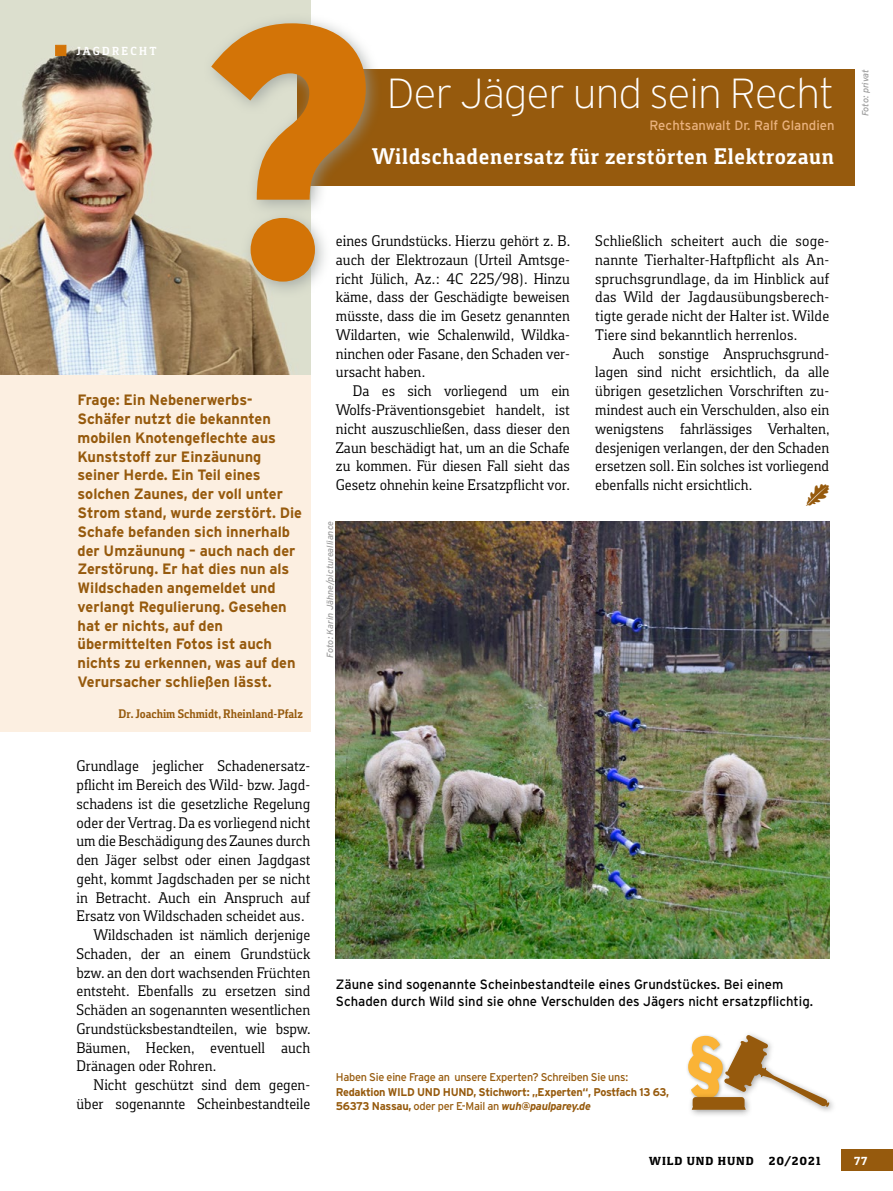
<style>
.page{position:relative;width:893px;height:1191px;background:#fff}
.page>*{position:absolute;margin:0;border:0;box-sizing:border-box;transform-origin:0 0}
.Beratung__Dachzeile{font:900 condensed 357.6px "Parey Interstate";color:#d37407}
.Beratung__Dachzeile-2{font:200 42px "Parey Interstate";letter-spacing:-.02em;color:#fff}
.Eichenblatt{font:32.4px "Wu H Sonderzeichen";color:#965a0d}
.Beratung__Headline{font:700 23.25px "Foral Pro";letter-spacing:.03em;color:#fff}
.Artikel__Text_Einzug{font:15.75px/18.8px "Foral Pro";color:#000;text-align:justify}
.Artikel__Text_ohne_E{font:15.75px/18.8px "Foral Pro";color:#000;text-align:justify}
.Hundeführer_Frage{font:700 15px/18.8px "Parey Interstate";color:#965a0d}
.Bildunterschrift_lin{font:13.5px/17.2px "Parey Interstate";color:#000}
.Bildunterschrift_lin-2{font:13.5px "Parey Interstate";color:#eab27e}
.Hundeführer_Frage-2{font:700 12.75px "Foral Pro";color:#965a0d;scale:.96 1}
.t1{font:800 12px "Foral Pro";letter-spacing:.075em;color:#000}
.Rubrikenkopf{font:700 12px "Foral Pro";letter-spacing:.2em;color:#fff}
.t2{font:800 12px "Foral Pro";color:#fff}
.Hundeführer_Hinweis{font:700 11.25px/14.2px "Parey Interstate";letter-spacing:-.025em;color:#965a0d}
.Hundeführer_Hinweis-2{font:italic 700 11.25px "Parey Interstate";letter-spacing:-.025em;color:#965a0d}
.Fotonachweis{font:italic 9px "Parey Interstate";color:#9c9c9c}
.s1{font-weight:400}
.s2{font-style:normal}
.s3{font-weight:400;font-style:normal}
</style>
<div class="page">
<div style="left:842px;top:1149px;width:51px;height:21px;background:#965a0d"></div>
<img style="left:0;top:0;width:310px;height:376px">
<div style="left:297px;top:69px;width:558px;height:117px;background:#965a0d"></div>
<div style="left:202px;top:12px;width:181px;height:287px;background:#959b98;opacity:.75"></div>
<div style="left:0;top:376px;width:310px;height:356px;background:#fcefe1"></div>
<img style="left:336px;top:521px;width:493px;height:438px">
<svg style="left:55px;top:45px;width:12px;height:11px"></svg>
<div style="left:687px;top:1030px;width:150px;height:87px;background:#000;opacity:.35"></div>
<svg style="left:688px;top:1034px;width:141px;height:75px"></svg>
<p class="Beratung__Dachzeile" style="left:206px;top:-46px;width:169px">?</p>
<p class="Rubrikenkopf" style="left:77px;top:44px;width:82px">JAGDRECHT</p>
<p class="Beratung__Dachzeile-2" style="left:387px;top:71px;width:449px">Der Jäger und sein Recht</p>
<p class="Beratung__Headline" style="left:372px;top:142px;width:463px">Wildschadenersatz für zerstörten Elektrozaun</p>
<p class="Bildunterschrift_lin-2" style="left:649px;top:117px;width:186px">Rechtsanwalt Dr. Ralf Glandien</p>
<p class="Artikel__Text_Einzug" style="left:336px;top:231px;width:236px">eines Grundstücks. Hierzu gehört z. B. auch der Elektrozaun (Urteil Amtsge&shy;richt Jülich, Az.: 4C 225/98). Hinzu käme, dass der Geschädigte beweisen müsste, dass die im Gesetz genannten Wildarten, wie Schalenwild, Wildka&shy;ninchen oder Fasane, den Schaden ver&shy;ursacht haben.</p>
<p class="Artikel__Text_Einzug" style="left:336px;top:381px;width:236px;text-indent:17px">Da es sich vorliegend um ein Wolfs-Präventionsgebiet handelt, ist nicht auszuschließen, dass dieser den Zaun beschädigt hat, um an die Schafe zu kommen. Für diesen Fall sieht das Gesetz ohnehin keine Ersatzpflicht vor.</p>
<p class="Artikel__Text_ohne_E" style="left:595px;top:231px;width:235px">Schließlich scheitert auch die soge&shy;nannte Tierhalter-Haftpflicht als An&shy;spruchsgrundlage, da im Hinblick auf das Wild der Jagdausübungsberech&shy;tigte gerade nicht der Halter ist. Wilde Tiere sind bekanntlich herrenlos.</p>
<p class="Artikel__Text_Einzug" style="left:595px;top:344px;width:236px;text-align:left;text-indent:17px">Auch sonstige Anspruchsgrund&shy;lagen sind nicht ersichtlich, da alle übrigen gesetzlichen Vorschriften zu&shy;mindest auch ein Verschulden, also ein wenigstens fahrlässiges Verhalten, desjenigen verlangen, der den Schaden ersetzen soll. Ein solches ist vorliegend ebenfalls nicht ersichtlich.</p>
<p class="Hundeführer_Frage" style="left:78px;top:391px;width:226px">Frage: Ein Nebenerwerbs-<br>Schäfer nutzt die bekannten mobilen Knotengeflechte aus<br>Kunststoff zur Einzäunung seiner Herde. Ein Teil eines solchen Zaunes, der voll unter<br>Strom stand, wurde zerstört. Die<br>Schafe befanden sich innerhalb der Umzäunung – auch nach der<br>Zerstörung. Er hat dies nun als<br>Wildschaden angemeldet und verlangt Regulierung. Gesehen hat er nichts, auf den übermittelten Fotos ist auch nichts zu erkennen, was auf den<br>Verursacher schließen lässt.</p>
<p class="Hundeführer_Frage-2" style="left:119px;top:706px;width:194px">Dr. Joachim Schmidt, Rheinland-Pfalz</p>
<p class="Eichenblatt" style="left:806px;top:476px;width:24px">e</p>
<p class="Fotonachweis" style="left:325px;top:657px;width:138px;rotate:-90deg">Foto: Karin Jähne/picturealliance</p>
<p class="Artikel__Text_ohne_E" style="left:77px;top:756px;width:235px">Grundlage jeglicher Schadenersatz&shy;pflicht im Bereich des Wild- bzw. Jagd&shy;schadens ist die gesetzliche Regelung oder der Vertrag. Da es vorliegend nicht um die Beschädigung des Zaunes durch den Jäger selbst oder einen Jagdgast geht, kommt Jagdschaden per se nicht in Betracht. Auch ein Anspruch auf Ersatz von Wildschaden scheidet aus.</p>
<p class="Artikel__Text_Einzug" style="left:77px;top:925px;width:236px;text-indent:17px">Wildschaden ist nämlich derjenige Schaden, der an einem Grundstück bzw. an den dort wachsenden Früchten entsteht. Ebenfalls zu ersetzen sind Schäden an sogenannten wesentlichen Grundstücksbestandteilen, wie bspw.<br>Bäumen, Hecken, eventuell auch Dränagen oder Rohren.</p>
<p class="Artikel__Text_Einzug" style="left:77px;top:1075px;width:235px;text-align:right">Nicht geschützt sind dem gegen&shy;über sogenannte Scheinbestandteile</p>
<p class="Bildunterschrift_lin" style="left:336px;top:975px;width:479px">Zäune sind sogenannte Scheinbestandteile eines Grundstückes. Bei einem<br>Schaden durch Wild sind sie ohne Verschulden des Jägers nicht ersatzpflichtig.</p>
<p class="Hundeführer_Hinweis" style="left:336px;top:1070px;width:335px"><span class="s1">Haben Sie eine Frage an unsere Experten? Schreiben Sie uns:<br></span>Redaktion WILD UND HUND, Stichwort: „Experten“, Postfach 13 63,</p>
<p class="Hundeführer_Hinweis-2" style="left:336px;top:1099px;width:256px"><span class="s2">56373 Nassau,</span> <span class="s3">oder per E-Mail an</span> wuh@paulparey.de</p>
<p class="Fotonachweis" style="left:860px;top:116px;width:49px;rotate:-90deg">Foto: privat</p>
<p class="t1" style="left:649px;top:1153px;width:106px">WILD UND HUND</p>
<p class="t1" style="left:769px;top:1153px;width:53px">20/2021</p>
<p class="t2" style="left:854px;top:1153px;width:15px">77</p>
</div>
